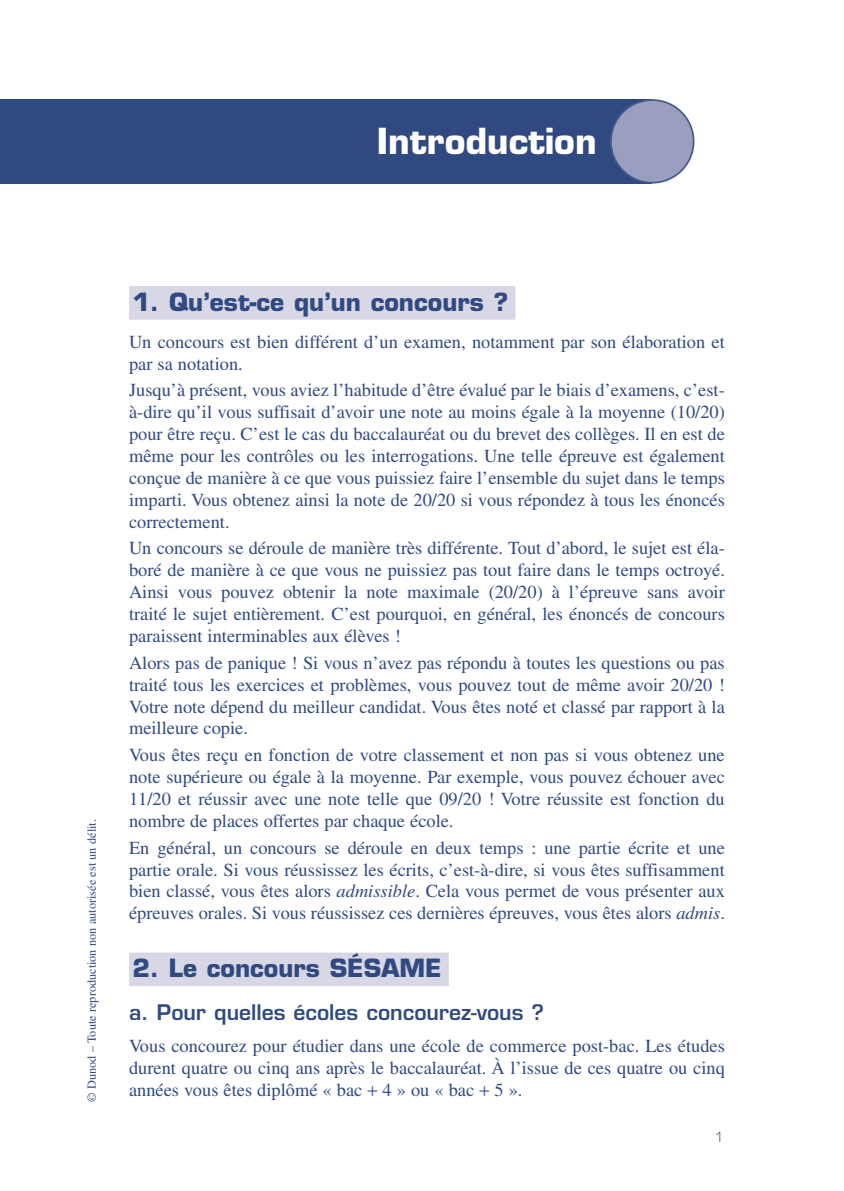
<style>
.page{position:relative;width:844px;height:1191px;background:#fff}
.page>*{position:absolute;margin:0;border:0;box-sizing:border-box;transform-origin:0 0}
.t1{font:700 35px "Eurostile LT Std";color:#fff}
.t2{font:700 24.5px "Eurostile LT Std";color:#304a81}
.t3{font:600 21px "Eurostile LT Std";color:#304a81}
.t4{font:18.38px/21.9px "Times LT Std";color:#304a81;text-align:justify}
.t5{font:condensed 14px "Eurostile LT Std";color:#5c6b9a}
.t6{font:12.25px "Times LT Std";color:#304a81}
.s1{font-style:italic}
</style>
<div class="page">
<div style="left:0;top:99px;width:651px;height:84px;background:#304a81"></div>
<div style="left:610px;top:100px;width:83px;height:83px;background:#9a9fbf;border-radius:50%"></div>
<div style="left:610px;top:99px;width:84px;height:85px;border:2px solid #475a8d;border-radius:50%"></div>
<div style="left:129px;top:286px;width:386px;height:33px;background:#d7d7e5"></div>
<div style="left:129px;top:952px;width:319px;height:34px;background:#d7d7e5"></div>
<h1 class="t1" style="left:376px;top:120px;width:221px">Introduction</h1>
<p class="t6" style="left:85px;top:1101px;width:284px;rotate:-90deg">© Dunod – Toute reproduction non autorisée est un délit.</p>
<h2 class="t2" style="left:132px;top:287px;width:377px">1. Qu’est-ce qu’un concours ?</h2>
<p class="t4" style="left:129px;top:330px;width:597px">Un concours est bien différent d’un examen, notamment par son élaboration et par sa notation.</p>
<p class="t4" style="left:129px;top:379px;width:597px">Jusqu’à présent, vous aviez l’habitude d’être évalué par le biais d’examens, c’est&shy;à-dire qu’il vous suffisait d’avoir une note au moins égale à la moyenne (10/20) pour être reçu. C’est le cas du baccalauréat ou du brevet des collèges. Il en est de même pour les contrôles ou les interrogations. Une telle épreuve est également conçue de manière à ce que vous puissiez faire l’ensemble du sujet dans le temps imparti. Vous obtenez ainsi la note de 20/20 si vous répondez à tous les énoncés correctement.</p>
<p class="t4" style="left:129px;top:537px;width:597px">Un concours se déroule de manière très différente. Tout d’abord, le sujet est éla&shy;boré de manière à ce que vous ne puissiez pas tout faire dans le temps octroyé.<br>Ainsi vous pouvez obtenir la note maximale (20/20) à l’épreuve sans avoir traité le sujet entièrement. C’est pourquoi, en général, les énoncés de concours paraissent interminables aux élèves !</p>
<p class="t4" style="left:129px;top:651px;width:597px">Alors pas de panique ! Si vous n’avez pas répondu à toutes les questions ou pas traité tous les exercices et problèmes, vous pouvez tout de même avoir 20/20 !<br>Votre note dépend du meilleur candidat. Vous êtes noté et classé par rapport à la meilleure copie.</p>
<p class="t4" style="left:129px;top:744px;width:597px">Vous êtes reçu en fonction de votre classement et non pas si vous obtenez une note supérieure ou égale à la moyenne. Par exemple, vous pouvez échouer avec 11/20 et réussir avec une note telle que 09/20 ! Votre réussite est fonction du nombre de places offertes par chaque école.</p>
<p class="t4" style="left:129px;top:836px;width:597px">En général, un concours se déroule en deux temps : une partie écrite et une partie orale. Si vous réussissez les écrits, c’est-à-dire, si vous êtes suffisamment bien classé, vous êtes alors <span class="s1">admissible</span>. Cela vous permet de vous présenter aux épreuves orales. Si vous réussissez ces dernières épreuves, vous êtes alors <span class="s1">admis</span>.</p>
<h2 class="t2" style="left:132px;top:953px;width:310px">2. Le concours SÉSAME</h2>
<p class="t3" style="left:129px;top:999px;width:416px">a. Pour quelles écoles concourez-vous ?</p>
<p class="t4" style="left:129px;top:1034px;width:597px">Vous concourez pour étudier dans une école de commerce post-bac. Les études durent quatre ou cinq ans après le baccalauréat. À l’issue de ces quatre ou cinq années vous êtes diplômé « bac 4 » ou « bac 5 ».</p>
<p class="t5" style="left:715px;top:1128px;width:9px">1</p>
</div>
